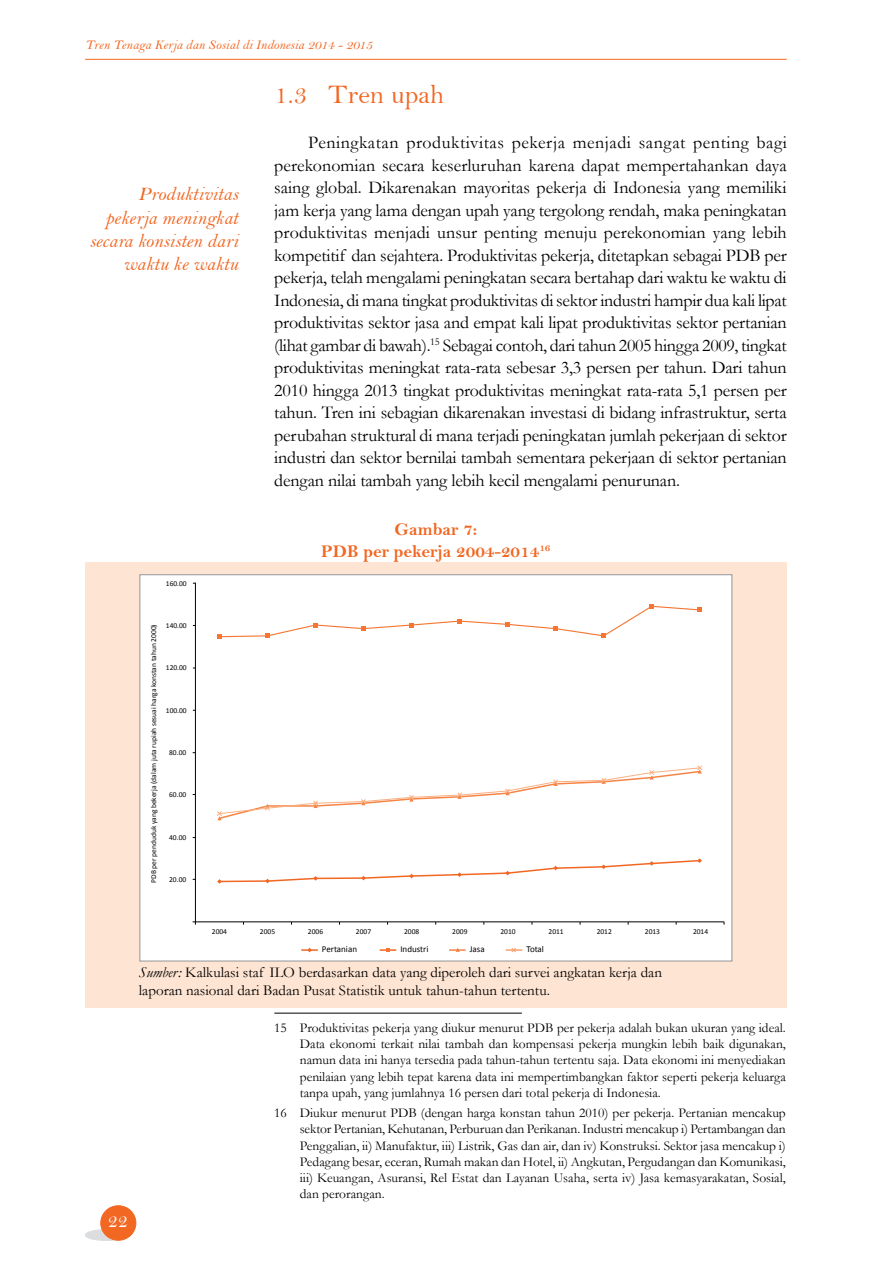
<style>
.page{position:relative;width:893px;height:1263px;background:#fff}
.page>*{position:absolute;margin:0;border:0;box-sizing:border-box;transform-origin:0 0}
.t1{font:27px "Bell";color:#f26722}
.t2{font:19.5px/23.4px "Bell MT Italic";color:#f26722;text-align:right}
.t3{font:19.5px "Bell";color:#fff}
.t4{font:18px/22.5px "Garamond";letter-spacing:-.01em;color:#000;text-align:justify}
.t5{font:18px/21.6px "Bell MT Bold";color:#f26722;text-align:center}
.t6{font:15px/18px "Garamond";color:#000}
.t7{font:13.5px/16.2px "Garamond";color:#000;text-align:justify}
.t8{font:13.5px "Bell MT Italic";color:#f26722}
.t9{font:9px "Calibri";color:#000}
.t10{font:7.5px "Calibri";color:#000}
.s1{font-style:italic}
</style>
<div class="page">
<hr style="left:85px;top:59px;width:702px;height:1px;background:#f26722">
<div style="left:85px;top:1229px;width:42px;height:11px;background:#dcddde;border-radius:50%"></div>
<div style="left:85px;top:1229px;width:42px;height:12px;border:1px solid #dcddde;border-radius:50%"></div>
<div style="left:101px;top:1206px;width:35px;height:34px;background:#f26722;border-radius:50%"></div>
<div style="left:101px;top:1205px;width:35px;height:35px;border:1px solid #f26722;border-radius:50%"></div>
<div style="left:85px;top:562px;width:702px;height:445px;background:#fee4d2"></div>
<div style="left:140px;top:574px;width:592px;height:387px;background:#fff;border:1px solid #939598"></div>
<svg style="left:217px;top:858px;width:485px;height:26px"></svg>
<svg style="left:217px;top:765px;width:485px;height:55px"></svg>
<svg style="left:217px;top:604px;width:485px;height:35px"></svg>
<hr style="left:195px;top:583px;width:1px;height:341px;background:#000">
<hr style="left:193px;top:921px;width:531px;height:1px;background:#000">
<svg style="left:301px;top:948px;width:17px;height:4px"></svg>
<svg style="left:380px;top:948px;width:16px;height:4px"></svg>
<svg style="left:449px;top:947px;width:17px;height:5px"></svg>
<svg style="left:506px;top:948px;width:16px;height:5px"></svg>
<hr style="left:274px;top:1013px;width:248px;height:1px;background:#000">
<p class="t8" style="left:85px;top:37px;width:289px">Tren Tenaga Kerja dan Sosial di Indonesia 2014 - 2015</p>
<p class="t2" style="left:89px;top:182px;width:150px">Produktivitas pekerja meningkat secara konsisten dari waktu ke waktu</p>
<p class="t10" style="left:166px;top:578px;width:22px">160.00</p>
<p class="t10" style="left:149px;top:883px;width:260px;rotate:-90deg">PDB per penduduk yang bekerja (dalam juta rupiah sesuai harga konstan tahun 2000)</p>
<p class="t10" style="left:166px;top:620px;width:22px">140.00</p>
<p class="t10" style="left:166px;top:663px;width:22px">120.00</p>
<p class="t10" style="left:166px;top:705px;width:22px">100.00</p>
<p class="t10" style="left:169px;top:747px;width:19px">80.00</p>
<p class="t10" style="left:169px;top:789px;width:19px">60.00</p>
<p class="t10" style="left:169px;top:832px;width:19px">40.00</p>
<p class="t10" style="left:169px;top:874px;width:19px">20.00</p>
<p class="t10" style="left:212px;top:926px;width:17px">2004</p>
<h1 class="t1" style="left:274px;top:78px;width:171px">1.3 Tren upah</h1>
<p class="t4" style="left:274px;top:131px;width:514px;text-indent:34px">Peningkatan produktivitas pekerja menjadi sangat penting bagi perekonomian secara keserluruhan karena dapat mempertahankan daya saing global. Dikarenakan mayoritas pekerja di Indonesia yang memiliki jam kerja yang lama dengan upah yang tergolong rendah, maka peningkatan produktivitas menjadi unsur penting menuju perekonomian yang lebih kompetitif dan sejahtera. Produktivitas pekerja, ditetapkan sebagai PDB per pekerja, telah mengalami peningkatan secara bertahap dari waktu ke waktu di Indonesia, di mana tingkat produktivitas di sektor industri hampir dua kali lipat produktivitas sektor jasa and empat kali lipat produktivitas sektor pertanian (lihat gambar di bawah).<sup>15</sup> Sebagai contoh, dari tahun 2005 hingga 2009, tingkat produktivitas meningkat rata-rata sebesar 3,3 persen per tahun. Dari tahun 2010 hingga 2013 tingkat produktivitas meningkat rata-rata 5,1 persen per tahun. Tren ini sebagian dikarenakan investasi di bidang infrastruktur, serta perubahan struktural di mana terjadi peningkatan jumlah pekerjaan di sektor industri dan sektor bernilai tambah sementara pekerjaan di sektor pertanian dengan nilai tambah yang lebih kecil mengalami penurunan.</p>
<p class="t5" style="left:321px;top:518px;width:231px">Gambar 7:<br>PDB per pekerja 2004-2014<sup>16</sup></p>
<p class="t10" style="left:260px;top:926px;width:17px">2005</p>
<p class="t10" style="left:308px;top:926px;width:17px">2006</p>
<p class="t10" style="left:356px;top:926px;width:17px">2007</p>
<p class="t9" style="left:322px;top:942px;width:37px">Pertanian</p>
<p class="t10" style="left:404px;top:926px;width:17px">2008</p>
<p class="t10" style="left:452px;top:926px;width:17px">2009</p>
<p class="t10" style="left:500px;top:926px;width:17px">2010</p>
<p class="t10" style="left:549px;top:926px;width:17px">2011</p>
<p class="t10" style="left:597px;top:926px;width:17px">2012</p>
<p class="t10" style="left:645px;top:926px;width:17px">2013</p>
<p class="t10" style="left:693px;top:926px;width:17px">2014</p>
<p class="t9" style="left:400px;top:942px;width:30px">Industri</p>
<p class="t9" style="left:470px;top:942px;width:17px">Jasa</p>
<p class="t9" style="left:526px;top:942px;width:19px">Total</p>
<p class="t6" style="left:139px;top:963px;width:525px"><span class="s1">Sumber:</span> Kalkulasi staf ILO berdasarkan data yang diperoleh dari survei angkatan kerja dan laporan nasional dari Badan Pusat Statistik untuk tahun-tahun tertentu.</p>
<p class="t3" style="left:108px;top:1209px;width:21px">22</p>
<p class="t7" style="left:300px;top:1019px;width:488px;text-indent:-26px">15 Produktivitas pekerja yang diukur menurut PDB per pekerja adalah bukan ukuran yang ideal.<br>Data ekonomi terkait nilai tambah dan kompensasi pekerja mungkin lebih baik digunakan, namun data ini hanya tersedia pada tahun-tahun tertentu saja. Data ekonomi ini menyediakan penilaian yang lebih tepat karena data ini mempertimbangkan faktor seperti pekerja keluarga tanpa upah, yang jumlahnya 16 persen dari total pekerja di Indonesia.</p>
<p class="t7" style="left:300px;top:1104px;width:488px;text-indent:-26px">16 Diukur menurut PDB (dengan harga konstan tahun 2010) per pekerja. Pertanian mencakup sektor Pertanian, Kehutanan, Perburuan dan Perikanan. Industri mencakup i) Pertambangan dan Penggalian, ii) Manufaktur, iii) Listrik, Gas dan air, dan iv) Konstruksi. Sektor jasa mencakup i)<br>Pedagang besar, eceran, Rumah makan dan Hotel, ii) Angkutan, Pergudangan dan Komunikasi, iii) Keuangan, Asuransi, Rel Estat dan Layanan Usaha, serta iv) Jasa kemasyarakatan, Sosial, dan perorangan.</p>
</div>
